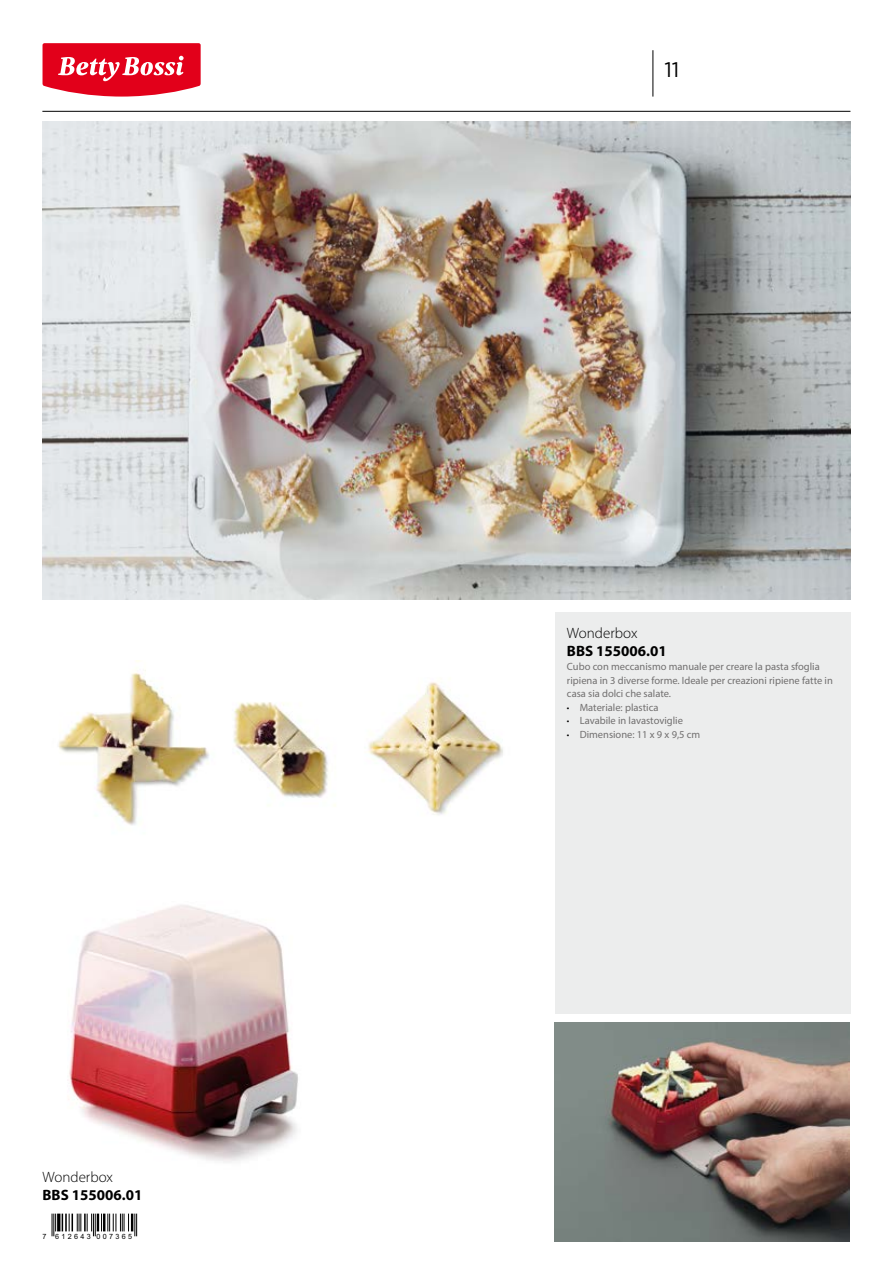
<style>
.page{position:relative;width:893px;height:1263px;background:#fff}
.page>*{position:absolute;margin:0;border:0;box-sizing:border-box;transform-origin:0 0}
.t1{font:21px "Gotham";color:#000}
.t2{font:700 15px "Myriad Pro";color:#000}
.t3{font:300 15px "Myriad Pro";color:#000}
.t4{font:10.5px/13.5px "Myriad Pro";color:#716f6f}
.t5{font:7.2px "Arial";letter-spacing:.32em;color:#000}
.s1{font-weight:300;font-stretch:condensed;color:#000}
</style>
<div class="page">
<hr style="left:42px;top:111px;width:808px;height:1px;background:#000">
<hr style="left:653px;top:50px;width:1px;height:47px;background:#000">
<svg style="left:43px;top:43px;width:158px;height:54px"></svg>
<div style="left:555px;top:612px;width:295px;height:402px;background:#eceded"></div>
<img style="left:68px;top:905px;width:230px;height:257px">
<img style="left:233px;top:702px;width:103px;height:104px">
<img style="left:368px;top:682px;width:135px;height:133px">
<img style="left:58px;top:661px;width:151px;height:164px">
<img style="left:555px;top:1023px;width:294px;height:219px">
<img style="left:43px;top:122px;width:807px;height:478px">
<svg style="left:52px;top:1213px;width:4px;height:23px"></svg>
<hr style="left:57px;top:1213px;width:3px;height:18px;background:#000">
<svg style="left:62px;top:1213px;width:75px;height:23px"></svg>
<h2 class="t3" style="left:43px;top:1168px;width:72px">Wonderbox</h2>
<h2 class="t2" style="left:43px;top:1185px;width:101px">BBS 155006.01</h2>
<p class="t5" style="left:43px;top:1231px;width:91px">7 612643 007365</p>
<h1 class="t1" style="left:664px;top:58px;width:17px">11</h1>
<h2 class="t3" style="left:567px;top:624px;width:72px">Wonderbox</h2>
<h2 class="t2" style="left:567px;top:642px;width:101px">BBS 155006.01</h2>
<p class="t4" style="left:567px;top:659px;width:267px">Cubo con meccanismo manuale per creare la pasta sfoglia ripiena in 3 diverse forme. Ideale per creazioni ripiene fatte in casa sia dolci che salate.</p>
<p class="t4" style="left:567px;top:700px;width:93px"><span class="s1">•</span> Materiale: plastica</p>
<p class="t4" style="left:567px;top:713px;width:118px"><span class="s1">•</span> Lavabile in lavastoviglie</p>
<p class="t4" style="left:567px;top:727px;width:135px"><span class="s1">•</span> Dimensione: 11 x 9 x 9,5 cm</p>
</div>
